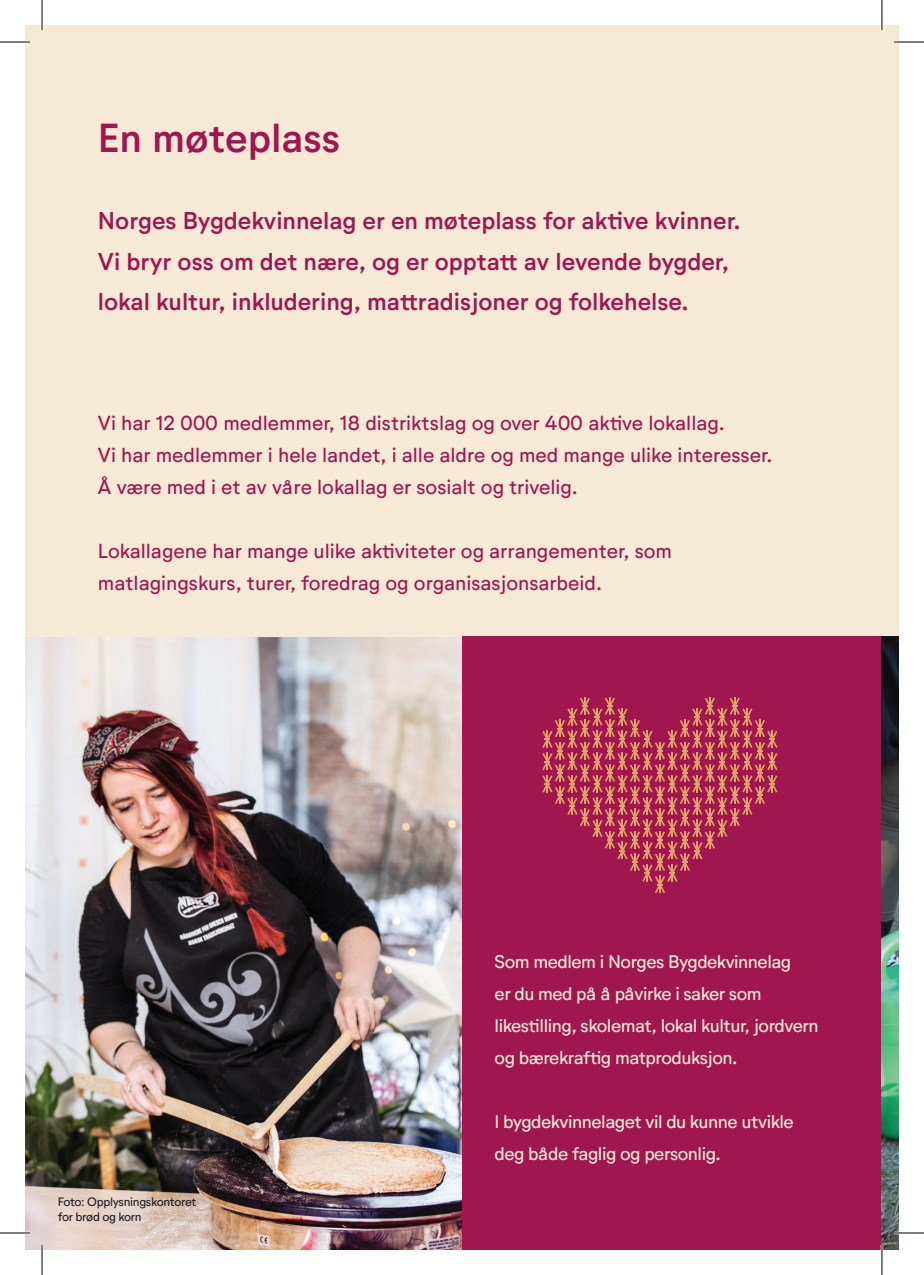
<style>
.page{position:relative;width:924px;height:1275px;background:#fff}
.page>*{position:absolute;margin:0;border:0;box-sizing:border-box;transform-origin:0 0}
.t1{font:500 40px "Neutrif Studio";color:#a01750}
.t2{font:500 24px/40px "Neutrif Studio";color:#a01750}
.t3{font:20px/32px "Neutrif Studio";color:#a01750}
.t4{font:18px/32px "Neutrif Studio";letter-spacing:-.025em;color:#f6ead7}
.t5{font:12px/14.4px "Neutrif Studio";letter-spacing:-.025em;color:#231f20}
</style>
<div class="page">
<img style="left:25px;top:636px;width:437px;height:614px">
<div style="left:25px;top:25px;width:873px;height:611px;background:#f6ead7"></div>
<div style="left:462px;top:636px;width:419px;height:614px;background:#a01750"></div>
<svg style="left:542px;top:697px;width:235px;height:196px"></svg>
<img style="left:881px;top:636px;width:17px;height:614px">
<hr style="left:0;top:41px;width:30px;height:2px;background:#fff">
<hr style="left:893px;top:41px;width:30px;height:2px;background:#fff">
<hr style="left:0;top:1231px;width:30px;height:3px;background:#fff">
<hr style="left:893px;top:1231px;width:30px;height:3px;background:#fff">
<hr style="left:41px;top:0;width:2px;height:30px;background:#fff">
<hr style="left:41px;top:1245px;width:2px;height:30px;background:#fff">
<hr style="left:880px;top:0;width:2px;height:30px;background:#fff">
<hr style="left:880px;top:1245px;width:2px;height:30px;background:#fff">
<hr style="left:0;top:42px;width:30px;height:1px;background:#000">
<hr style="left:893px;top:42px;width:30px;height:1px;background:#000">
<hr style="left:0;top:1232px;width:30px;height:1px;background:#000">
<hr style="left:893px;top:1232px;width:30px;height:1px;background:#000">
<hr style="left:42px;top:0;width:1px;height:30px;background:#000">
<hr style="left:42px;top:1245px;width:1px;height:30px;background:#000">
<hr style="left:881px;top:0;width:1px;height:30px;background:#000">
<hr style="left:881px;top:1245px;width:1px;height:30px;background:#000">
<h1 class="t1" style="left:98px;top:114px;width:244px">En møteplass</h1>
<p class="t2" style="left:98px;top:201px;width:644px">Norges Bygdekvinnelag er en møteplass for aktive kvinner.<br>Vi bryr oss om det nære, og er opptatt av levende bygder, lokal kultur, inkludering, mattradisjoner og folkehelse.</p>
<p class="t3" style="left:98px;top:407px;width:675px">Vi har 12 000 medlemmer, 18 distriktslag og over 400 aktive lokallag.<br>Vi har medlemmer i hele landet, i alle aldre og med mange ulike interesser.<br>Å være med i et av våre lokallag er sosialt og trivelig.</p>
<p class="t3" style="left:98px;top:535px;width:575px">Lokallagene har mange ulike aktiviteter og arrangementer, som matlagingskurs, turer, foredrag og organisasjonsarbeid.</p>
<p class="t4" style="left:494px;top:945px;width:325px">Som medlem i Norges Bygdekvinnelag<br>er du med på å påvirke i saker som likestilling, skolemat, lokal kultur, jordvern og bærekraftig matproduksjon.</p>
<p class="t5" style="left:58px;top:1195px;width:140px">Foto: Opplysningskontoret for brød og korn</p>
<p class="t4" style="left:494px;top:1105px;width:300px">I bygdekvinnelaget vil du kunne utvikle deg både faglig og personlig.</p>
</div>
